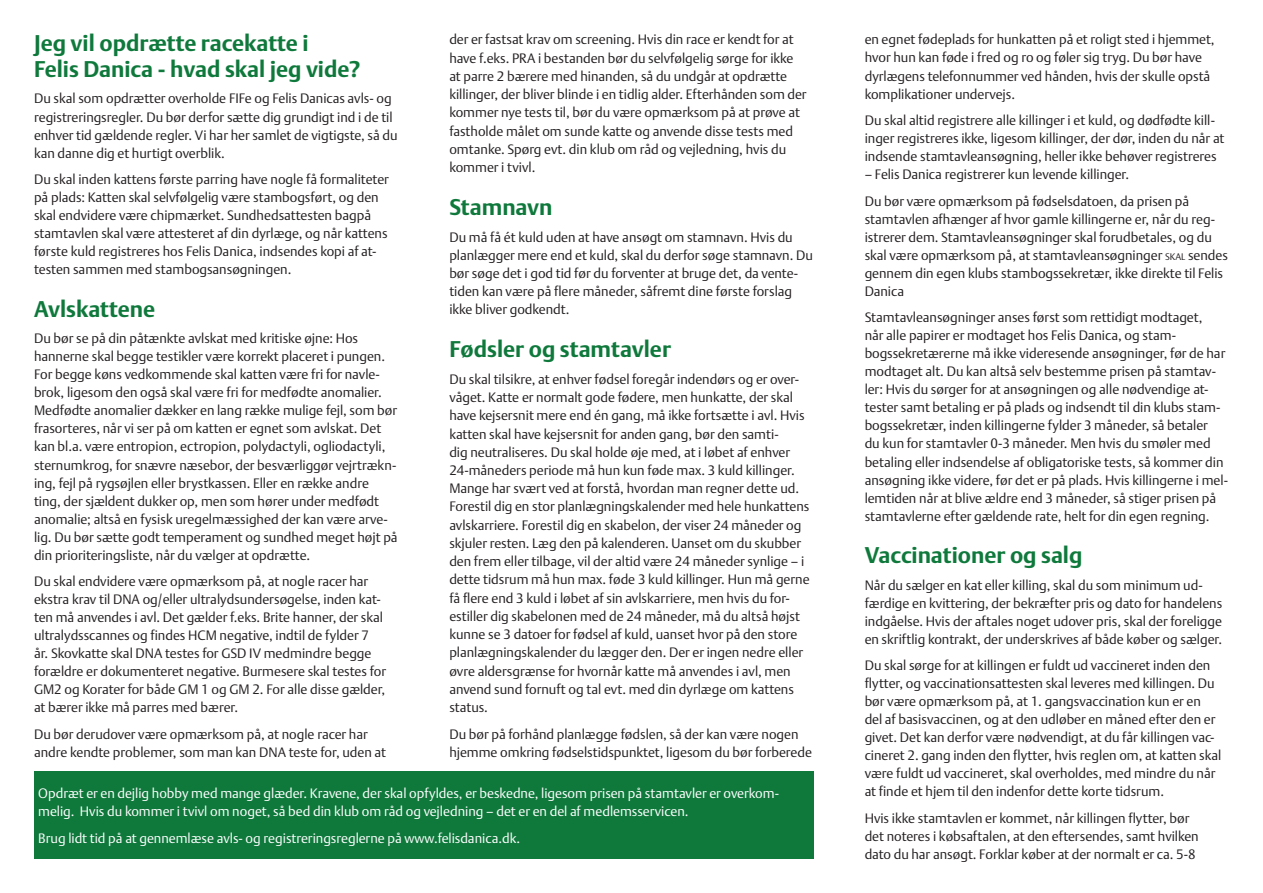
<style>
.page{position:relative;width:1263px;height:893px;background:#fff}
.page>*{position:absolute;margin:0;border:0;box-sizing:border-box;transform-origin:0 0}
.Overskrift{font:700 22.5px/25.5px "DTL Argo ST";color:#0f793c}
.t1{font:300 13.5px/18px "DTL Argo T";color:#231f20}
.t2{font:300 13.5px/18px "DTL Argo T";color:#fff}
.s1{font-size:9.45px}
</style>
<div class="page">
<div style="left:34px;top:771px;width:780px;height:88px;background:#0f793c"></div>
<p class="t1" style="left:449px;top:30px;width:359px">der er fastsat krav om screening. Hvis din race er kendt for at have f.eks. PRA i bestanden bør du selvfølgelig sørge for ikke at parre 2 bærere med hinanden, så du undgår at opdrætte killinger, der bliver blinde i en tidlig alder. Efterhånden som der kommer nye tests til, bør du være opmærksom på at prøve at fastholde målet om sunde katte og anvende disse tests med omtanke. Spørg evt. din klub om råd og vejledning, hvis du kommer i tvivl.</p>
<p class="Overskrift" style="left:449px;top:194px;width:105px">Stamnavn</p>
<p class="t1" style="left:449px;top:228px;width:365px">Du må få ét kuld uden at have ansøgt om stamnavn. Hvis du planlægger mere end et kuld, skal du derfor søge stamnavn. Du bør søge det i god tid før du forventer at bruge det, da vente&shy;tiden kan være på flere måneder, såfremt dine første forslag ikke bliver godkendt.</p>
<p class="Overskrift" style="left:449px;top:336px;width:223px">Fødsler og stamtavler</p>
<p class="t1" style="left:449px;top:370px;width:362px">Du skal tilsikre, at enhver fødsel foregår indendørs og er over&shy;våget. Katte er normalt gode fødere, men hunkatte, der skal have kejsersnit mere end én gang, må ikke fortsætte i avl. Hvis katten skal have kejsersnit for anden gang, bør den samti-<br>dig neutraliseres. Du skal holde øje med, at i løbet af enhver 24-måneders periode må hun kun føde max. 3 kuld killinger.<br>Mange har svært ved at forstå, hvordan man regner dette ud.<br>Forestil dig en stor planlægningskalender med hele hunkattens avlskarriere. Forestil dig en skabelon, der viser 24 måneder og skjuler resten. Læg den på kalenderen. Uanset om du skubber den frem eller tilbage, vil der altid være 24 måneder synlige – i dette tidsrum må hun max. føde 3 kuld killinger. Hun må gerne få flere end 3 kuld i løbet af sin avlskarriere, men hvis du for&shy;estiller dig skabelonen med de 24 måneder, må du altså højst kunne se 3 datoer for fødsel af kuld, uanset hvor på den store planlægningskalender du lægger den. Der er ingen nedre eller øvre aldersgrænse for hvornår katte må anvendes i avl, men anvend sund fornuft og tal evt. med din dyrlæge om kattens status.</p>
<p class="t1" style="left:449px;top:725px;width:364px">Du bør på forhånd planlægge fødslen, så der kan være nogen hjemme omkring fødselstidspunktet, ligesom du bør forberede</p>
<p class="Overskrift" style="left:34px;top:31px;width:328px">Jeg vil opdrætte racekatte i<br>Felis Danica - hvad skal jeg vide?</p>
<p class="t1" style="left:34px;top:90px;width:365px">Du skal som opdrætter overholde FIFe og Felis Danicas avls- og registreringsregler. Du bør derfor sætte dig grundigt ind i de til enhver tid gældende regler. Vi har her samlet de vigtigste, så du kan danne dig et hurtigt overblik.</p>
<p class="t1" style="left:34px;top:170px;width:356px">Du skal inden kattens første parring have nogle få formaliteter på plads: Katten skal selvfølgelig være stambogsført, og den skal endvidere være chipmærket. Sundhedsattesten bagpå stamtavlen skal være attesteret af din dyrlæge, og når kattens første kuld registreres hos Felis Danica, indsendes kopi af at&shy;testen sammen med stambogsansøgningen.</p>
<p class="Overskrift" style="left:34px;top:296px;width:123px">Avlskattene</p>
<p class="t1" style="left:34px;top:329px;width:365px">Du bør se på din påtænkte avlskat med kritiske øjne: Hos hannerne skal begge testikler være korrekt placeret i pungen.<br>For begge køns vedkommende skal katten være fri for navle&shy;brok, ligesom den også skal være fri for medfødte anomalier.<br>Medfødte anomalier dækker en lang række mulige fejl, som bør frasorteres, når vi ser på om katten er egnet som avlskat. Det kan bl.a. være entropion, ectropion, polydactyli, ogliodactyli, sternumkrog, for snævre næsebor, der besværliggør vejrtrækn&shy;ing, fejl på rygsøjlen eller brystkassen. Eller en række andre ting, der sjældent dukker op, men som hører under medfødt anomalie; altså en fysisk uregelmæssighed der kan være arve&shy;lig. Du bør sætte godt temperament og sundhed meget højt på din prioriteringsliste, når du vælger at opdrætte.</p>
<p class="t1" style="left:34px;top:572px;width:353px">Du skal endvidere være opmærksom på, at nogle racer har ekstra krav til DNA og/eller ultralydsundersøgelse, inden kat&shy;ten må anvendes i avl. Det gælder f.eks. Brite hanner, der skal ultralydsscannes og findes HCM negative, indtil de fylder 7 år. Skovkatte skal DNA testes for GSD IV medmindre begge forældre er dokumenteret negative. Burmesere skal testes for GM2 og Korater for både GM 1 og GM 2. For alle disse gælder, at bærer ikke må parres med bærer.</p>
<p class="t1" style="left:34px;top:725px;width:353px">Du bør derudover være opmærksom på, at nogle racer har andre kendte problemer, som man kan DNA teste for, uden at</p>
<p class="t2" style="left:38px;top:784px;width:742px">Opdræt er en dejlig hobby med mange glæder. Kravene, der skal opfyldes, er beskedne, ligesom prisen på stamtavler er overkom&shy;melig. Hvis du kommer i tvivl om noget, så bed din klub om råd og vejledning – det er en del af medlemsservicen.</p>
<p class="t2" style="left:38px;top:829px;width:483px">Brug lidt tid på at gennemlæse avls- og registreringsreglerne på www.felisdanica.dk.</p>
<p class="t1" style="left:865px;top:31px;width:352px">en egnet fødeplads for hunkatten på et roligt sted i hjemmet, hvor hun kan føde i fred og ro og føler sig tryg. Du bør have dyrlægens telefonnummer ved hånden, hvis der skulle opstå komplikationer undervejs.</p>
<p class="t1" style="left:865px;top:111px;width:361px">Du skal altid registrere alle killinger i et kuld, og dødfødte kill&shy;inger registreres ikke, ligesom killinger, der dør, inden du når at indsende stamtavleansøgning, heller ikke behøver registreres</p>
<p class="t1" style="left:865px;top:165px;width:266px">– Felis Danica registrerer kun levende killinger.</p>
<p class="t1" style="left:865px;top:192px;width:365px">Du bør være opmærksom på fødselsdatoen, da prisen på stamtavlen afhænger af hvor gamle killingerne er, når du reg&shy;istrerer dem. Stamtavleansøgninger skal forudbetales, og du skal være opmærksom på, at stamtavleansøgninger <span class="s1">skal</span> sendes gennem din egen klubs stambogssekretær, ikke direkte til Felis Danica</p>
<p class="t1" style="left:865px;top:308px;width:365px">Stamtavleansøgninger anses først som rettidigt modtaget,<br>når alle papirer er modtaget hos Felis Danica, og stam&shy;bogssekretærerne må ikke videresende ansøgninger, før de har modtaget alt. Du kan altså selv bestemme prisen på stamtav&shy;ler: Hvis du sørger for at ansøgningen og alle nødvendige at&shy;tester samt betaling er på plads og indsendt til din klubs stam&shy;bogssekretær, inden killingerne fylder 3 måneder, så betaler<br>du kun for stamtavler 0-3 måneder. Men hvis du smøler med betaling eller indsendelse af obligatoriske tests, så kommer din ansøgning ikke videre, før det er på plads. Hvis killingerne i mel&shy;lemtiden når at blive ældre end 3 måneder, så stiger prisen på stamtavlerne efter gældende rate, helt for din egen regning.</p>
<p class="Overskrift" style="left:865px;top:542px;width:219px">Vaccinationer og salg</p>
<p class="t1" style="left:865px;top:576px;width:359px">Når du sælger en kat eller killing, skal du som minimum ud&shy;færdige en kvittering, der bekræfter pris og dato for handelens indgåelse. Hvis der aftales noget udover pris, skal der foreligge en skriftlig kontrakt, der underskrives af både køber og sælger.</p>
<p class="t1" style="left:865px;top:656px;width:358px">Du skal sørge for at killingen er fuldt ud vaccineret inden den flytter, og vaccinationsattesten skal leveres med killingen. Du bør være opmærksom på, at 1. gangsvaccination kun er en del af basisvaccinen, og at den udløber en måned efter den er givet. Det kan derfor være nødvendigt, at du får killingen vac&shy;cineret 2. gang inden den flytter, hvis reglen om, at katten skal være fuldt ud vaccineret, skal overholdes, med mindre du når at finde et hjem til den indenfor dette korte tidsrum.</p>
<p class="t1" style="left:865px;top:809px;width:336px">Hvis ikke stamtavlen er kommet, når killingen flytter, bør det noteres i købsaftalen, at den eftersendes, samt hvilken dato du har ansøgt. Forklar køber at der normalt er ca. 5-8</p>
</div>
